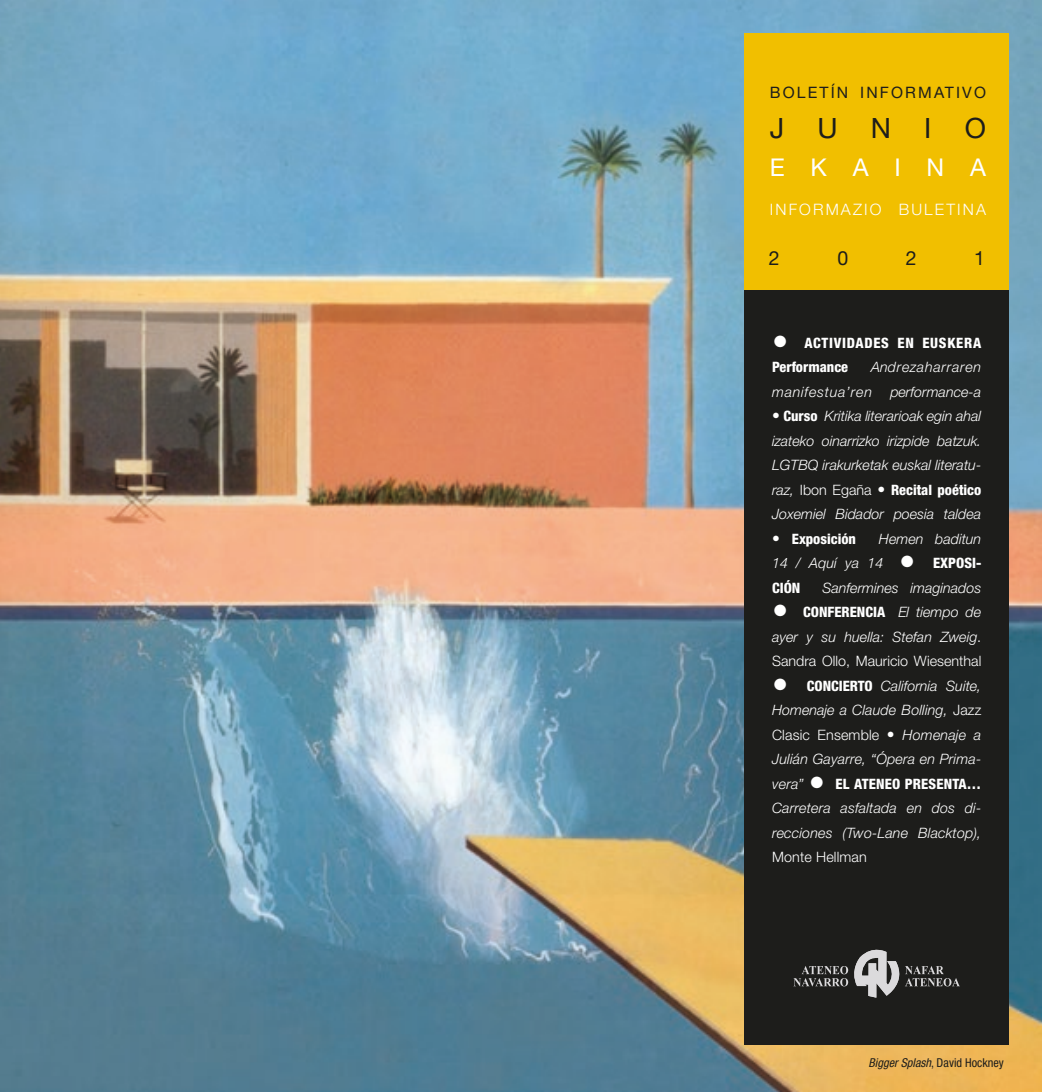
<style>
.page{position:relative;width:1042px;height:1092px;background:#fff}
.page>*{position:absolute;margin:0;border:0;box-sizing:border-box;transform-origin:0 0}
.t1{font:28px "Helvetica Neue LT Std";letter-spacing:1.185em;color:#1d1d1b}
.t2{font:24.5px "Helvetica Neue LT Std";letter-spacing:1.055em;color:#fff}
.t3{font:19.6px "Helvetica Neue LT Std";color:#1d1d1b}
.t4{font:300 15.75px "Helvetica Neue LT Std";letter-spacing:.135em;color:#fff}
.t5{font:15.75px "Helvetica Neue LT Std";letter-spacing:.135em;color:#1d1d1b}
.t6{font:italic 300 14.35px/24.5px "Helvetica Neue LT Std";color:#fff;text-align:justify}
.t7{font:800 condensed 14.35px/24.5px "Helvetica Neue LT Std";letter-spacing:.05em;color:#fff}
.t8{font:italic 300 14.35px/24.5px "Helvetica Neue LT Std";letter-spacing:.05em;color:#fff}
.t9{font:800 condensed 14.35px "Helvetica Neue LT Std";color:#fff}
.t10{font:300 14.35px "Helvetica Neue LT Std";letter-spacing:.01em;color:#fff}
.t11{font:condensed 12.25px "Helvetica Neue LT Std";color:#1d1d1b}
.s1{font-size:32.55px}
.s2{font-weight:800;font-style:normal;font-stretch:condensed;font-size:15.58px}
.s3{font-weight:800;font-style:normal;font-stretch:condensed}
.s4{font-style:normal}
.s5{font-size:15.58px}
.s6{font-weight:800;font-style:normal;font-stretch:condensed;font-size:32.55px}
.s7{font-style:italic}
</style>
<div class="page">
<img style="left:0;top:0;width:1042px;height:1091px">
<div style="left:744px;top:33px;width:265px;height:257px;background:#f1bf00"></div>
<div style="left:744px;top:290px;width:265px;height:755px;background:#1d1d1b"></div>
<svg style="left:793px;top:949px;width:167px;height:48px"></svg>
<p class="t5" style="left:770px;top:83px;width:218px">BOLETÍN INFORMATIVO</p>
<h1 class="t1" style="left:770px;top:111px;width:218px">JUNIO</h1>
<h2 class="t2" style="left:770px;top:153px;width:218px">EKAINA</h2>
<p class="t4" style="left:770px;top:199px;width:218px">INFORMAZIO BULETINA</p>
<h3 class="t3" style="left:769px;top:246px;width:12px">2</h3>
<h3 class="t3" style="left:837px;top:246px;width:12px">0</h3>
<h3 class="t3" style="left:906px;top:246px;width:12px">2</h3>
<h3 class="t3" style="left:974px;top:246px;width:12px">1</h3>
<p class="t7" style="left:772px;top:330px;width:211px"><span class="s1">•</span> ACTIVIDADES EN EUSKERA<br>Performance</p>
<p class="t8" style="left:772px;top:354px;width:211px;text-indent:99px">Andrezaharraren manifestua’ren</p>
<p class="t6" style="left:890px;top:379px;width:92px">performance-a</p>
<p class="t6" style="left:772px;top:403px;width:211px"><span class="s2">•</span> <span class="s3">Curso</span> Kritika literarioak egin ahal izateko oinarrizko irizpide batzuk.<br>LGTBQ irakurketak euskal literatu&shy;raz, <span class="s4">Ibon Egaña</span> <span class="s2">•</span> <span class="s3">Recital poético </span>Joxemiel Bidador poesia taldea</p>
<p class="t9" style="left:772px;top:529px;width:85px"><span class="s5">•</span> Exposición</p>
<p class="t6" style="left:772px;top:526px;width:211px;text-indent:107px">Hemen baditun<br>14 / Aquí ya 14</p>
<p class="t9" style="left:899px;top:554px;width:84px"><span class="s1">•</span> EXPOSI-</p>
<p class="t9" style="left:772px;top:578px;width:30px">CIÓN</p>
<p class="t6" style="left:822px;top:575px;width:160px">Sanfermines imaginados</p>
<p class="t6" style="left:772px;top:599px;width:211px"><span class="s6">•</span> <span class="s3">CONFERENCIA</span> El tiempo de ayer y su huella: Stefan Zweig<span class="s4">.<br>Sandra Ollo, Mauricio Wiesenthal</span></p>
<p class="t6" style="left:772px;top:673px;width:211px"><span class="s6">•</span> <span class="s3">CONCIERTO</span> California Suite, Homenaje a Claude Bolling, <span class="s4">Jazz Clasic Ensemble</span> <span class="s2">•</span> Homenaje a Julián Gayarre, “Ópera en Prima&shy;vera” <span class="s6">•</span> <span class="s3">EL ATENEO PRESENTA… </span>Carretera asfaltada en dos di&shy;recciones (Two-Lane Blacktop),</p>
<p class="t10" style="left:772px;top:848px;width:96px">Monte Hellman</p>
<p class="t11" style="left:868px;top:1055px;width:137px"><span class="s7">Bigger Splash</span>, David Hockney</p>
</div>
